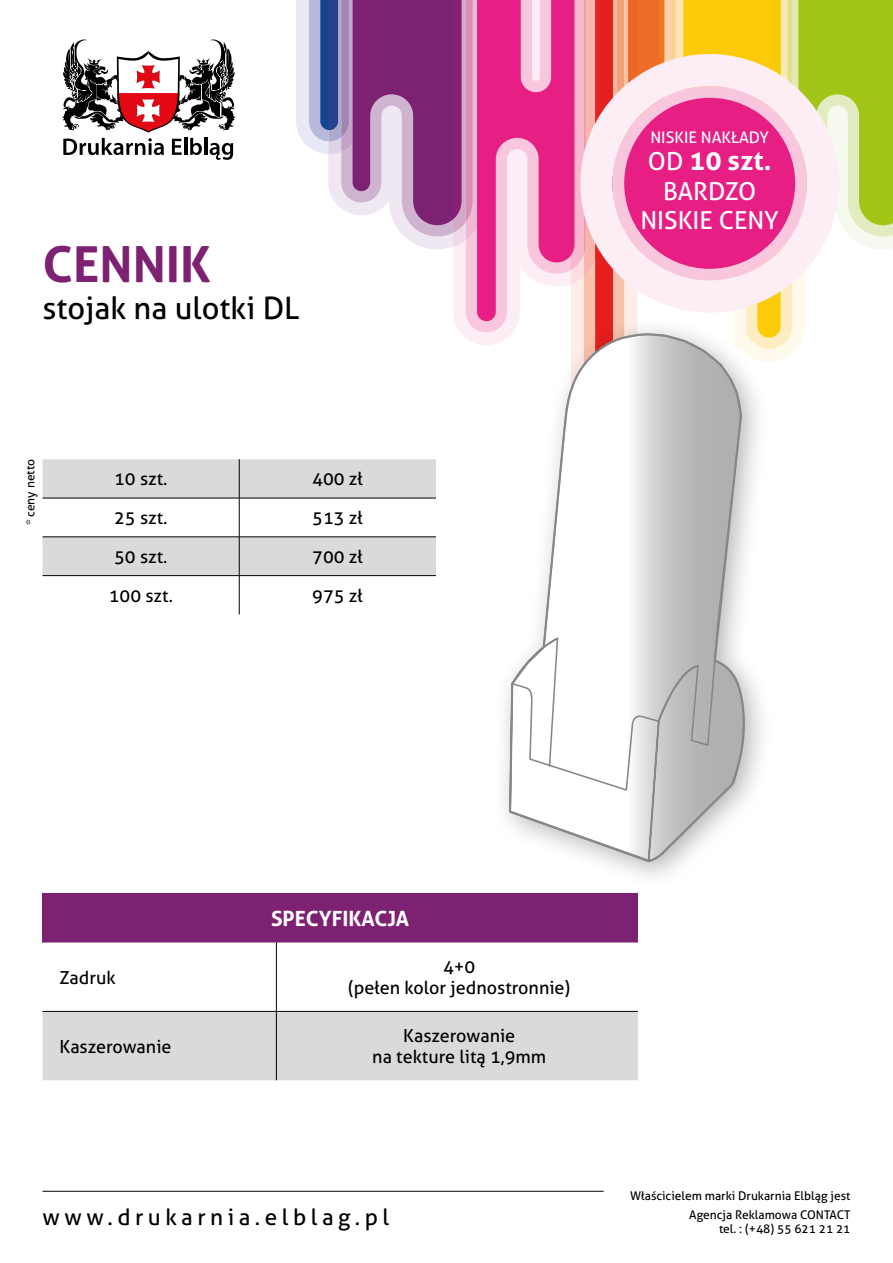
<style>
.page{position:relative;width:893px;height:1263px;background:#fff}
.page>*{position:absolute;margin:0;border:0;box-sizing:border-box;transform-origin:0 0}
.t1{font:700 49.65px "Aller";color:#7d2172}
.t2{font:30.9px "Aller";color:#000}
.t3{font:700 27px "Aller";color:#fff}
.t4{font:24.9px/29.8px "Aller";color:#fff;text-align:center}
.t5{font:22.5px "Aller";letter-spacing:.2em;color:#000}
.t6{font:700 21px "Aller";color:#fff}
.t7{font:18px/21.6px "Aller";color:#000;text-align:center}
.t8{font:16.05px "Aller";color:#fff}
.t9{font:12px/18.9px "Aller";color:#000;text-align:right}
.s1{font-weight:400;font-size:24.9px}
</style>
<div class="page">
<svg style="left:296px;top:0;width:597px;height:361px"></svg>
<svg style="left:580px;top:54px;width:259px;height:259px;fill:#fdeef6"></svg>
<div style="left:612px;top:86px;width:195px;height:194px;background:#f8c7de;border-radius:50%"></div>
<div style="left:624px;top:98px;width:171px;height:171px;background:#e71f85;border-radius:50%"></div>
<svg style="left:62px;top:40px;width:173px;height:120px"></svg>
<hr style="left:43px;top:1191px;width:561px;height:1px;background:#000">
<div style="left:492px;top:316px;width:283px;height:574px;background:#000;opacity:.29"></div>
<svg style="left:508px;top:292px;width:244px;height:571px"></svg>
<div style="left:43px;top:893px;width:595px;height:49px;background:#7d2172"></div>
<svg style="left:43px;top:942px;width:595px;height:138px"></svg>
<hr style="left:276px;top:942px;width:1px;height:69px;background:#000">
<hr style="left:43px;top:1011px;width:233px;height:1px;background:#000">
<hr style="left:276px;top:1011px;width:362px;height:1px;background:#000">
<hr style="left:276px;top:1011px;width:1px;height:69px;background:#000">
<div style="left:43px;top:459px;width:393px;height:39px;background:#dadada"></div>
<svg style="left:43px;top:499px;width:393px;height:115px"></svg>
<hr style="left:239px;top:459px;width:1px;height:39px;background:#000">
<hr style="left:43px;top:498px;width:196px;height:1px;background:#000">
<hr style="left:239px;top:498px;width:197px;height:1px;background:#000">
<hr style="left:239px;top:498px;width:1px;height:39px;background:#000">
<hr style="left:43px;top:537px;width:196px;height:1px;background:#000">
<hr style="left:239px;top:537px;width:197px;height:1px;background:#000">
<hr style="left:239px;top:537px;width:1px;height:38px;background:#000">
<hr style="left:43px;top:575px;width:196px;height:1px;background:#000">
<hr style="left:239px;top:575px;width:197px;height:1px;background:#000">
<hr style="left:239px;top:576px;width:1px;height:38px;background:#000">
<h1 class="t1" style="left:43px;top:234px;width:170px">CENNIK</h1>
<h2 class="t2" style="left:43px;top:289px;width:259px">stojak na ulotki DL</h2>
<p class="t9" style="left:21px;top:525px;width:68px;rotate:-90deg">* ceny netto</p>
<p class="t7" style="left:114px;top:468px;width:55px">10 szt.</p>
<p class="t7" style="left:312px;top:468px;width:52px">400 zł</p>
<p class="t7" style="left:114px;top:507px;width:55px">25 szt.</p>
<p class="t7" style="left:312px;top:507px;width:52px">513 zł</p>
<p class="t7" style="left:114px;top:546px;width:55px">50 szt.</p>
<p class="t7" style="left:312px;top:546px;width:52px">700 zł</p>
<p class="t7" style="left:109px;top:584px;width:66px">100 szt.</p>
<p class="t7" style="left:312px;top:584px;width:52px">975 zł</p>
<p class="t8" style="left:650px;top:127px;width:120px">NISKIE NAKŁADY</p>
<h3 class="t3" style="left:648px;top:143px;width:125px"><span class="s1">OD</span> 10 SZT.</h3>
<h3 class="t4" style="left:640px;top:176px;width:140px">BARDZO<br>NISKIE CENY</h3>
<p class="t6" style="left:271px;top:905px;width:140px">SPECYFIKACJA</p>
<p class="t7" style="left:60px;top:966px;width:58px">Zadruk</p>
<p class="t7" style="left:348px;top:955px;width:224px">4+0<br>(pełen kolor jednostronnie)</p>
<p class="t7" style="left:60px;top:1035px;width:113px">Kaszerowanie</p>
<p class="t7" style="left:372px;top:1024px;width:175px">Kaszerowanie<br>na tekture litą 1,9mm</p>
<p class="t5" style="left:43px;top:1203px;width:348px">www.drukarnia.elblag.pl</p>
<p class="t9" style="left:630px;top:1186px;width:222px">Właścicielem marki Drukarnia Elbląg jest<br>Agencja Reklamowa CONTACT</p>
<p class="t9" style="left:719px;top:1219px;width:133px">tel. : (+48) 55 621 21 21</p>
</div>
